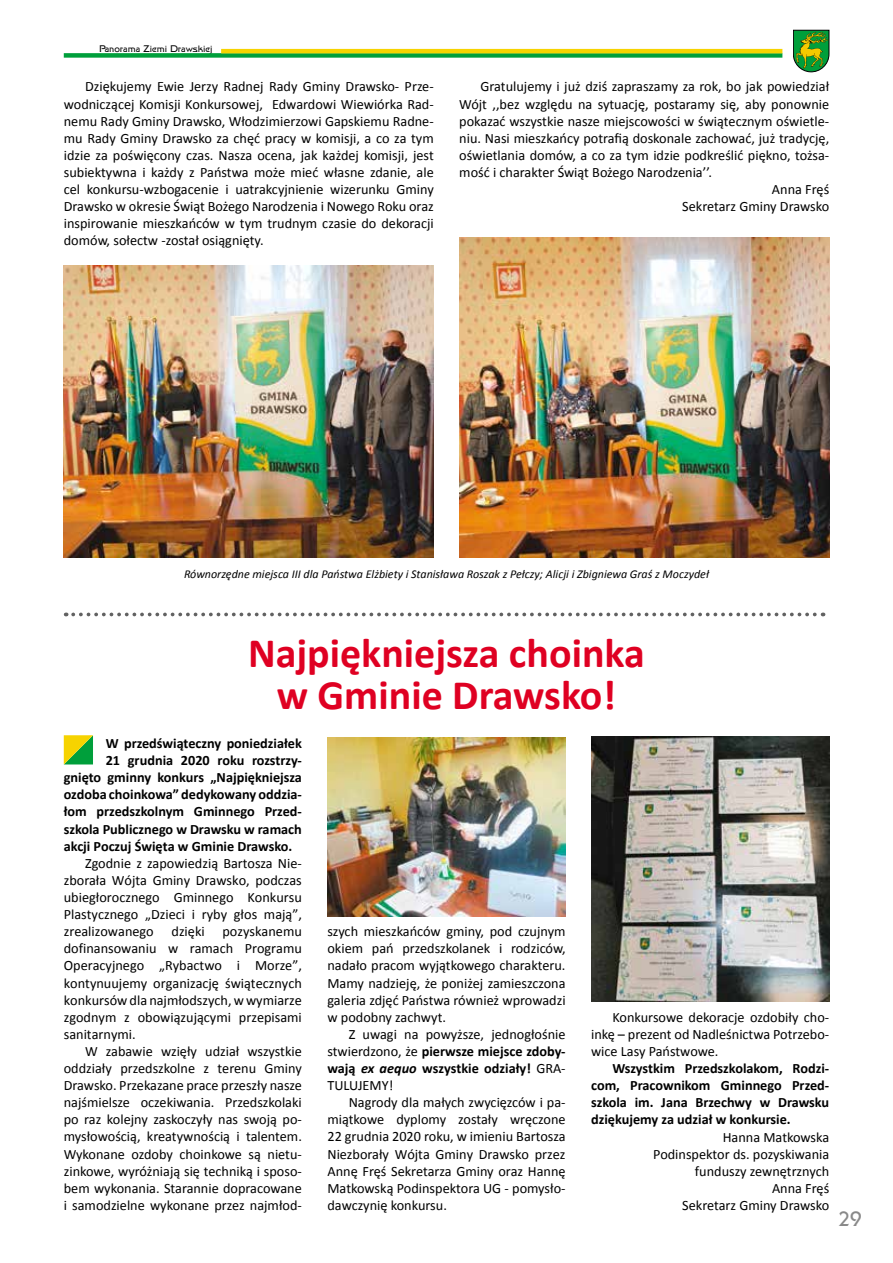
<style>
.page{position:relative;width:893px;height:1263px;background:#fff}
.page>*{position:absolute;margin:0;border:0;box-sizing:border-box;transform-origin:0 0}
.t1{font:700 42px/42px "Calibri";color:#df0022;text-align:center}
.t2{font:21px "Galaxy EU";color:#898989}
.t3{font:14.25px/17.1px "Calibri";color:#000;text-align:justify}
.t4{font:700 14.25px/17.1px "Calibri";color:#000;text-align:justify}
.t5{font:italic 12px "Calibri";color:#000}
.t6{font:9.75px "Galaxy EU";letter-spacing:-.01em;color:#000}
.s1{font-weight:700}
.s2{font-weight:700;font-style:italic}
</style>
<div class="page">
<div style="left:64px;top:53px;width:718px;height:5px;background:#009f3b"></div>
<hr style="left:221px;top:49px;width:561px;height:4px;background:#f6d300">
<svg style="left:793px;top:30px;width:36px;height:42px;background:#499936"></svg>
<img style="left:591px;top:736px;width:238px;height:265px">
<img style="left:327px;top:737px;width:239px;height:179px">
<img style="left:459px;top:237px;width:370px;height:321px">
<img style="left:64px;top:266px;width:370px;height:292px">
<svg style="left:73px;top:613px;width:751px;height:3px"></svg>
<svg style="left:64px;top:735px;width:29px;height:29px"></svg>
<p class="t6" style="left:99px;top:42px;width:115px">Panorama Ziemi Drawskiej</p>
<p class="t3" style="left:64px;top:78px;width:371px;text-indent:21px">Dziękujemy Ewie Jerzy Radnej Rady Gminy Drawsko- Prze&shy;wodniczącej Komisji Konkursowej, Edwardowi Wiewiórka Rad&shy;nemu Rady Gminy Drawsko, Włodzimierzowi Gapskiemu Radne&shy;mu Rady Gminy Drawsko za chęć pracy w komisji, a co za tym idzie za poświęcony czas. Nasza ocena, jak każdej komisji, jest subiektywna i każdy z Państwa może mieć własne zdanie, ale cel konkursu-wzbogacenie i uatrakcyjnienie wizerunku Gminy Drawsko w okresie Świąt Bożego Narodzenia i Nowego Roku oraz inspirowanie mieszkańców w tym trudnym czasie do dekoracji domów, sołectw -został osiągnięty.</p>
<p class="t3" style="left:481px;top:78px;width:350px">Gratulujemy i już dziś zapraszamy za rok, bo jak powiedział</p>
<p class="t3" style="left:459px;top:95px;width:371px">Wójt ,,bez względu na sytuację, postaramy się, aby ponownie</p>
<p class="t3" style="left:459px;top:112px;width:371px">pokazać wszystkie nasze miejscowości w świątecznym oświetle-</p>
<p class="t3" style="left:459px;top:130px;width:371px">niu. Nasi mieszkańcy potrafią doskonale zachować, już tradycję,</p>
<p class="t3" style="left:459px;top:147px;width:371px">oświetlania domów, a co za tym idzie podkreślić piękno, tożsa-</p>
<p class="t3" style="left:459px;top:164px;width:254px">mość i charakter Świąt Bożego Narodzenia’’.</p>
<p class="t3" style="left:772px;top:181px;width:59px">Anna Fręś</p>
<p class="t3" style="left:682px;top:198px;width:149px">Sekretarz Gminy Drawsko</p>
<p class="t5" style="left:184px;top:567px;width:526px">Równorzędne miejsca III dla Państwa Elżbiety i Stanisława Roszak z Pełczy; Alicji i Zbigniewa Graś z Moczydeł</p>
<h1 class="t1" style="left:248px;top:632px;width:398px">Najpiękniejsza choinka w Gminie Drawsko!</h1>
<p class="t4" style="left:106px;top:735px;width:198px">W przedświąteczny poniedziałek</p>
<p class="t4" style="left:106px;top:752px;width:198px">21 grudnia 2020 roku rozstrzy-</p>
<p class="t4" style="left:64px;top:769px;width:240px">gnięto gminny konkurs „Najpiękniejsza</p>
<p class="t4" style="left:64px;top:786px;width:240px">ozdoba choinkowa” dedykowany oddzia-</p>
<p class="t4" style="left:64px;top:803px;width:240px">łom przedszkolnym Gminnego Przed-</p>
<p class="t4" style="left:64px;top:820px;width:240px">szkola Publicznego w Drawsku w ramach</p>
<p class="t4" style="left:64px;top:837px;width:230px">akcji Poczuj Święta w Gminie Drawsko.</p>
<p class="t3" style="left:64px;top:854px;width:240px;text-indent:21px">Zgodnie z zapowiedzią Bartosza Nie&shy;zborała Wójta Gminy Drawsko, podczas ubiegłorocznego Gminnego Konkursu Plastycznego „Dzieci i ryby głos mają”, zrealizowanego dzięki pozyskanemu dofinansowaniu w ramach Programu Operacyjnego „Rybactwo i Morze”, kontynuujemy organizację świątecznych konkursów dla najmłodszych, w wymiarze zgodnym z obowiązującymi przepisami sanitarnymi.</p>
<p class="t3" style="left:64px;top:1043px;width:240px;text-indent:21px">W zabawie wzięły udział wszystkie oddziały przedszkolne z terenu Gminy Drawsko. Przekazane prace przeszły nasze najśmielsze oczekiwania. Przedszkolaki po raz kolejny zaskoczyły nas swoją po&shy;mysłowością, kreatywnością i talentem.<br>Wykonane ozdoby choinkowe są nietu&shy;zinkowe, wyróżniają się techniką i sposo&shy;bem wykonania. Starannie dopracowane i samodzielne wykonane przez najmłod-</p>
<p class="t3" style="left:327px;top:923px;width:240px">szych mieszkańców gminy, pod czujnym okiem pań przedszkolanek i rodziców, nadało pracom wyjątkowego charakteru.<br>Mamy nadzieję, że poniżej zamieszczona galeria zdjęć Państwa również wprowadzi w podobny zachwyt.</p>
<p class="t3" style="left:327px;top:1025px;width:240px;text-indent:21px">Z uwagi na powyższe, jednogłośnie stwierdzono, że <span class="s1">pierwsze miejsce zdoby&shy;wają</span> <span class="s2">ex aequo</span> <span class="s1">wszystkie odziały!</span> GRA-TULUJEMY!</p>
<p class="t3" style="left:327px;top:1094px;width:240px;text-indent:21px">Nagrody dla małych zwycięzców i pa&shy;miątkowe dyplomy zostały wręczone 22 grudnia 2020 roku, w imieniu Bartosza Niezborały Wójta Gminy Drawsko przez Annę Fręś Sekretarza Gminy oraz Hannę Matkowską Podinspektora UG - pomysło&shy;dawczynię konkursu.</p>
<p class="t3" style="left:591px;top:1008px;width:240px;text-indent:21px">Konkursowe dekoracje ozdobiły cho&shy;inkę – prezent od Nadleśnictwa Potrzebo&shy;wice Lasy Państwowe.</p>
<p class="t4" style="left:591px;top:1060px;width:240px;text-indent:21px">Wszystkim Przedszkolakom, Rodzi&shy;com, Pracownikom Gminnego Przed&shy;szkola im. Jana Brzechwy w Drawsku dziękujemy za udział w konkursie.</p>
<p class="t3" style="left:653px;top:1128px;width:178px;text-align:right">Hanna Matkowska<br>Podinspektor ds. pozyskiwania funduszy zewnętrznych<br>Anna Fręś<br>Sekretarz Gminy Drawsko</p>
<h2 class="t2" style="left:839px;top:1206px;width:25px">29</h2>
</div>
